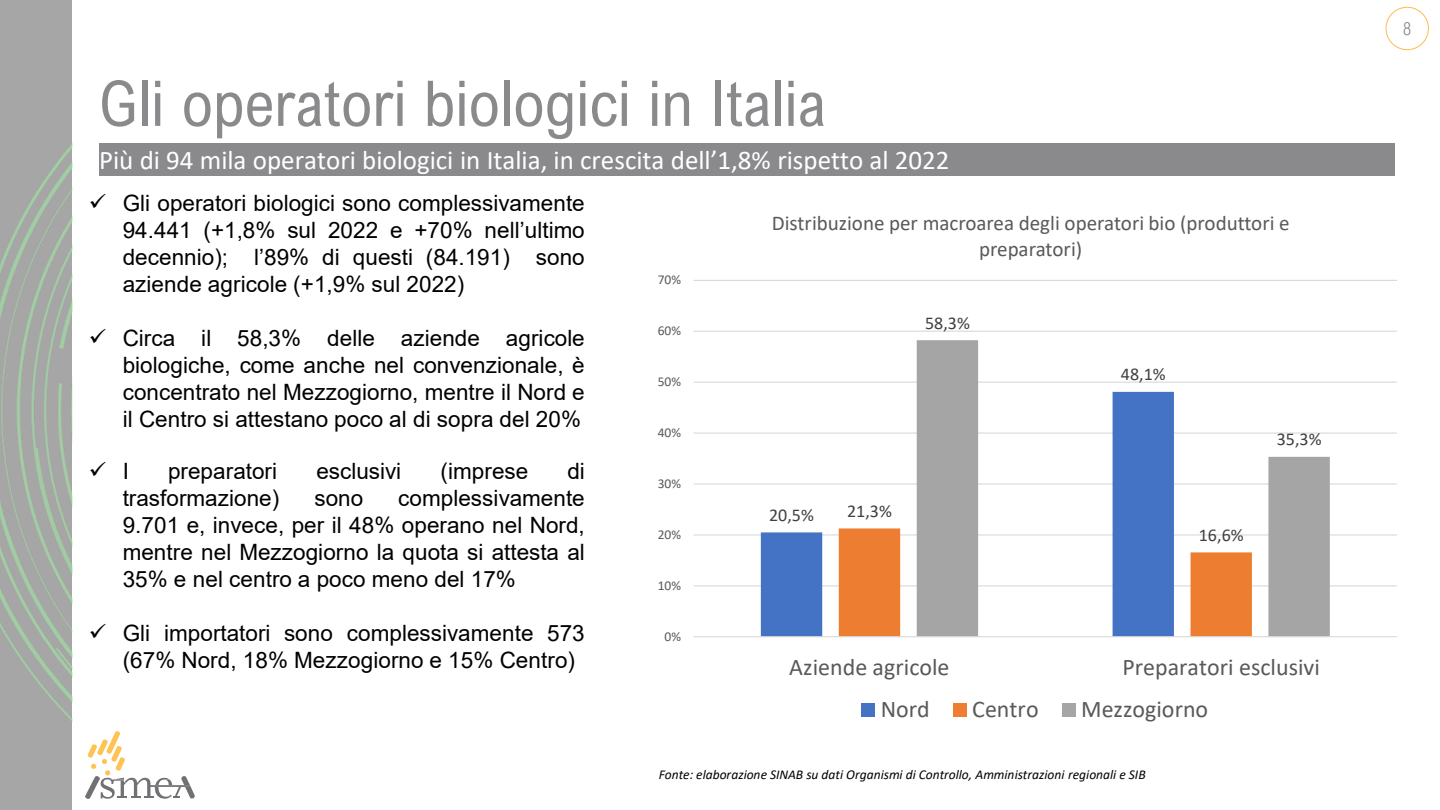
<style>
.page{position:relative;width:1440px;height:810px;background:#fff}
.page>*{position:absolute;margin:0;border:0;box-sizing:border-box;transform-origin:0 0}
.t1{font:63px "Arial Nova Cond";color:#8a898c}
.t2{font:27px "Calibri";color:#fff}
.t3{font:24px "Calibri";color:#595959}
.t4{font:22.5px/27px "Arial";letter-spacing:.005em;color:#000;text-align:justify}
.t5{font:21px/25.8px "Calibri";color:#595959;text-align:center}
.t6{font:18px "Calibri";letter-spacing:.005em;color:#404040}
.t7{font:300 18px "Arial Nova Cond";color:#7f7f7f}
.t8{font:italic 13.5px "Calibri";color:#000}
.t9{font:13.5px "Calibri";color:#595959}
</style>
<div class="page">
<div style="left:0;top:0;width:72px;height:810px;background:#a6a6a6"></div>
<img style="left:86px;top:790px;width:2px;height:9px">
<svg style="left:88px;top:731px;width:107px;height:68px"></svg>
<svg style="left:1385px;top:6px;width:44px;height:45px"></svg>
<img style="left:0;top:144px;width:72px;height:577px">
<div style="left:99px;top:143px;width:1296px;height:33px;background:#8a898c"></div>
<hr style="left:694px;top:585px;width:703px;height:1px;background:#d9d9d9">
<hr style="left:694px;top:534px;width:703px;height:2px;background:#d9d9d9">
<hr style="left:694px;top:483px;width:703px;height:2px;background:#d9d9d9">
<hr style="left:694px;top:433px;width:703px;height:1px;background:#d9d9d9">
<hr style="left:694px;top:382px;width:703px;height:1px;background:#d9d9d9">
<hr style="left:694px;top:331px;width:703px;height:1px;background:#d9d9d9">
<hr style="left:694px;top:280px;width:703px;height:1px;background:#d9d9d9">
<svg style="left:761px;top:392px;width:156px;height:244px"></svg>
<svg style="left:839px;top:528px;width:78px;height:108px"></svg>
<svg style="left:917px;top:340px;width:413px;height:296px"></svg>
<hr style="left:694px;top:636px;width:703px;height:1px;background:#d9d9d9">
<div style="left:861px;top:703px;width:14px;height:14px;background:#4472c4"></div>
<div style="left:953px;top:703px;width:13px;height:14px;background:#ed7d31"></div>
<div style="left:1062px;top:703px;width:13px;height:14px;background:#a5a5a5"></div>
<h2 class="t1" style="left:99px;top:65px;width:728px">Gli operatori biologici in Italia</h2>
<p class="t2" style="left:99px;top:141px;width:852px">Più di 94 mila operatori biologici in Italia, in crescita dell’1,8% rispetto al 2022</p>
<p class="t4" style="left:123px;top:190px;width:464px;text-indent:-34px">✓ Gli operatori biologici sono complessivamente 94.441 (+1,8% sul 2022 e +70% nell’ultimo decennio); l’89% di questi (84.191) sono aziende agricole (+1,9% sul 2022)</p>
<p class="t4" style="left:123px;top:325px;width:464px;text-indent:-34px">✓ Circa il 58,3% delle aziende agricole biologiche, come anche nel convenzionale, è concentrato nel Mezzogiorno, mentre il Nord e il Centro si attestano poco al di sopra del 20%</p>
<p class="t4" style="left:89px;top:457px;width:42px">✓ I</p>
<p class="t4" style="left:168px;top:457px;width:111px">preparatori</p>
<p class="t4" style="left:316px;top:457px;width:86px">esclusivi</p>
<p class="t4" style="left:441px;top:457px;width:89px">(imprese</p>
<p class="t4" style="left:567px;top:457px;width:19px">di</p>
<p class="t4" style="left:123px;top:484px;width:158px">trasformazione)</p>
<p class="t4" style="left:314px;top:484px;width:50px">sono</p>
<p class="t4" style="left:123px;top:484px;width:464px;text-indent:276px">complessivamente 9.701 e, invece, per il 48% operano nel Nord, mentre nel Mezzogiorno la quota si attesta al 35% e nel centro a poco meno del 17%</p>
<p class="t4" style="left:123px;top:619px;width:464px;text-indent:-34px">✓ Gli importatori sono complessivamente 573 (67% Nord, 18% Mezzogiorno e 15% Centro)</p>
<p class="t9" style="left:658px;top:270px;width:25px">70%</p>
<p class="t9" style="left:658px;top:321px;width:25px">60%</p>
<p class="t9" style="left:658px;top:372px;width:25px">50%</p>
<p class="t9" style="left:658px;top:423px;width:25px">40%</p>
<p class="t9" style="left:658px;top:474px;width:25px">30%</p>
<p class="t9" style="left:658px;top:525px;width:25px">20%</p>
<p class="t9" style="left:658px;top:576px;width:25px">10%</p>
<p class="t9" style="left:665px;top:627px;width:18px">0%</p>
<p class="t5" style="left:772px;top:210px;width:520px">Distribuzione per macroarea degli operatori bio (produttori e preparatori)</p>
<p class="t6" style="left:925px;top:310px;width:46px">58,3%</p>
<p class="t6" style="left:769px;top:502px;width:46px">20,5%</p>
<p class="t6" style="left:847px;top:498px;width:46px">21,3%</p>
<p class="t6" style="left:1121px;top:362px;width:46px">48,1%</p>
<p class="t6" style="left:1199px;top:522px;width:46px">16,6%</p>
<p class="t6" style="left:1277px;top:427px;width:46px">35,3%</p>
<p class="t3" style="left:789px;top:650px;width:162px">Aziende agricole</p>
<p class="t3" style="left:1122px;top:650px;width:199px">Preparatori esclusivi</p>
<p class="t3" style="left:881px;top:692px;width:51px">Nord</p>
<p class="t3" style="left:972px;top:692px;width:68px">Centro</p>
<p class="t3" style="left:1081px;top:692px;width:129px">Mezzogiorno</p>
<p class="t8" style="left:659px;top:765px;width:488px">Fonte: elaborazione SINAB su dati Organismi di Controllo, Amministrazioni regionali e SIB</p>
<p class="t7" style="left:1403px;top:18px;width:10px">8</p>
</div>
